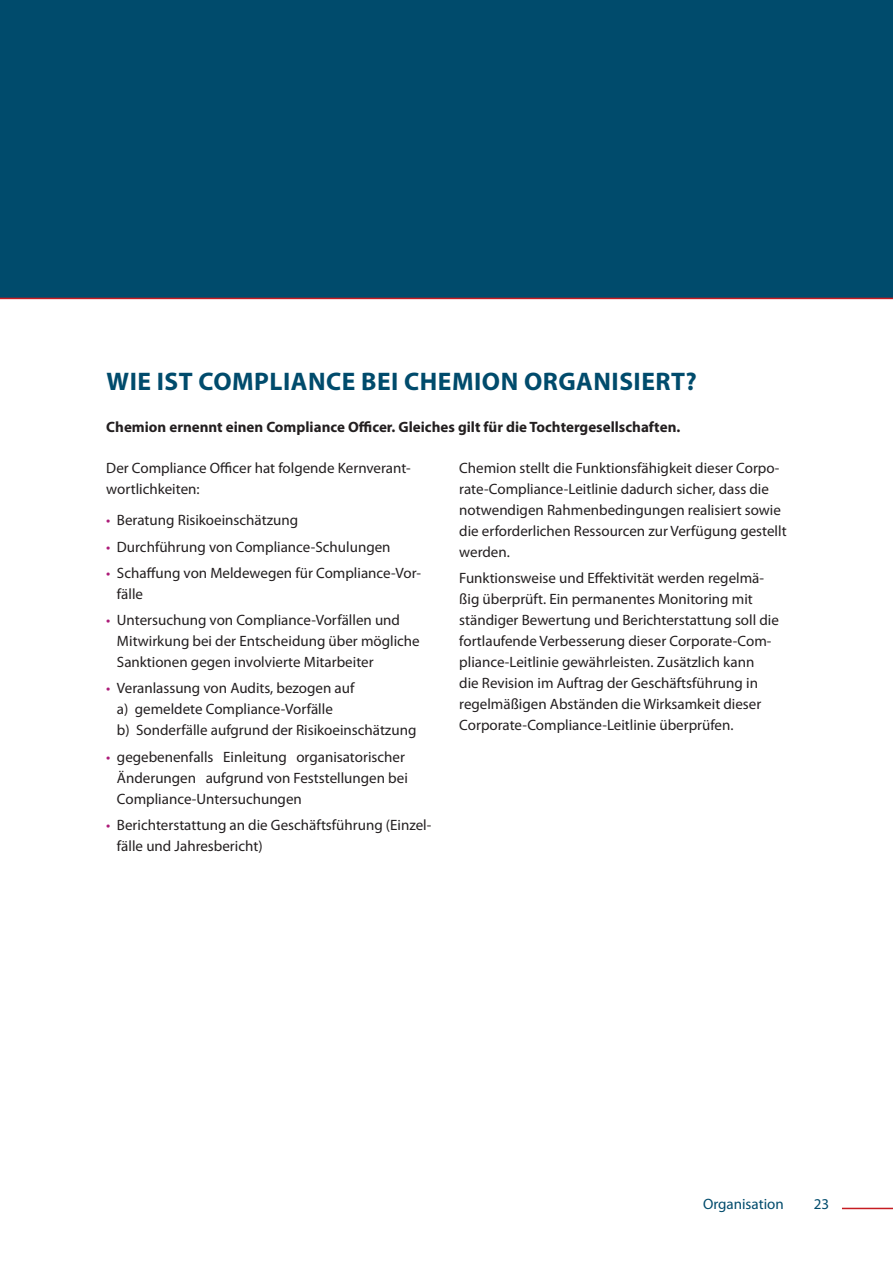
<style>
.page{position:relative;width:893px;height:1263px;background:#fff}
.page>*{position:absolute;margin:0;border:0;box-sizing:border-box;transform-origin:0 0}
.t1{font:700 25.5px "Myriad Pro";letter-spacing:.02em;color:#004b6c}
.t2{font:15px/21px "Myriad Pro";color:#231f20}
.t3{font:700 15px "Myriad Pro";color:#231f20}
.t4{font:15px "Myriad Pro";color:#004b6c}
.s1{color:#ad1b78}
</style>
<div class="page">
<div style="left:0;top:0;width:893px;height:298px;background:#004b6c"></div>
<hr style="left:0;top:298px;width:893px;height:1px;background:#c61c22">
<hr style="left:842px;top:1208px;width:51px;height:1px;background:#c61c22">
<h1 class="t1" style="left:107px;top:367px;width:592px">WIE IST COMPLIANCE BEI CHEMION ORGANISIERT?</h1>
<p class="t3" style="left:106px;top:419px;width:575px">Chemion ernennt einen Compliance Officer. Gleiches gilt für die Tochtergesellschaften.</p>
<p class="t2" style="left:106px;top:458px;width:306px">Der Compliance Officer hat folgende Kernverant&shy;wortlichkeiten:</p>
<p class="t2" style="left:106px;top:510px;width:193px"><span class="s1">•</span> Beratung Risikoeinschätzung</p>
<p class="t2" style="left:106px;top:536px;width:286px"><span class="s1">•</span> Durchführung von Compliance-Schulungen</p>
<p class="t2" style="left:117px;top:563px;width:306px;text-indent:-11px"><span class="s1">•</span> Schaffung von Meldewegen für Compliance-Vor&shy;fälle</p>
<p class="t2" style="left:117px;top:610px;width:304px;text-indent:-11px"><span class="s1">•</span> Untersuchung von Compliance-Vorfällen und<br>Mitwirkung bei der Entscheidung über mögliche<br>Sanktionen gegen involvierte Mitarbeiter</p>
<p class="t2" style="left:117px;top:678px;width:301px;text-indent:-11px"><span class="s1">•</span> Veranlassung von Audits, bezogen auf<br>a) gemeldete Compliance-Vorfälle<br>b) Sonderfälle aufgrund der Risikoeinschätzung</p>
<p class="t2" style="left:117px;top:746px;width:292px;text-indent:-11px"><span class="s1">•</span> gegebenenfalls Einleitung organisatorischer<br>Änderungen aufgrund von Feststellungen bei<br>Compliance-Untersuchungen</p>
<p class="t2" style="left:117px;top:815px;width:316px;text-indent:-11px"><span class="s1">•</span> Berichterstattung an die Geschäftsführung (Einzel&shy;fälle und Jahresbericht)</p>
<p class="t2" style="left:459px;top:458px;width:329px">Chemion stellt die Funktionsfähigkeit dieser Corpo&shy;rate-Compliance-Leitlinie dadurch sicher, dass die notwendigen Rahmenbedingungen realisiert sowie die erforderlichen Ressourcen zur Verfügung gestellt werden.</p>
<p class="t2" style="left:459px;top:568px;width:321px">Funktionsweise und Effektivität werden regelmä&shy;ßig überprüft. Ein permanentes Monitoring mit ständiger Bewertung und Berichterstattung soll die fortlaufende Verbesserung dieser Corporate-Com&shy;pliance-Leitlinie gewährleisten. Zusätzlich kann<br>die Revision im Auftrag der Geschäftsführung in regelmäßigen Abständen die Wirksamkeit dieser Corporate-Compliance-Leitlinie überprüfen.</p>
<p class="t4" style="left:703px;top:1195px;width:82px">Organisation</p>
<p class="t4" style="left:814px;top:1195px;width:17px">23</p>
</div>
